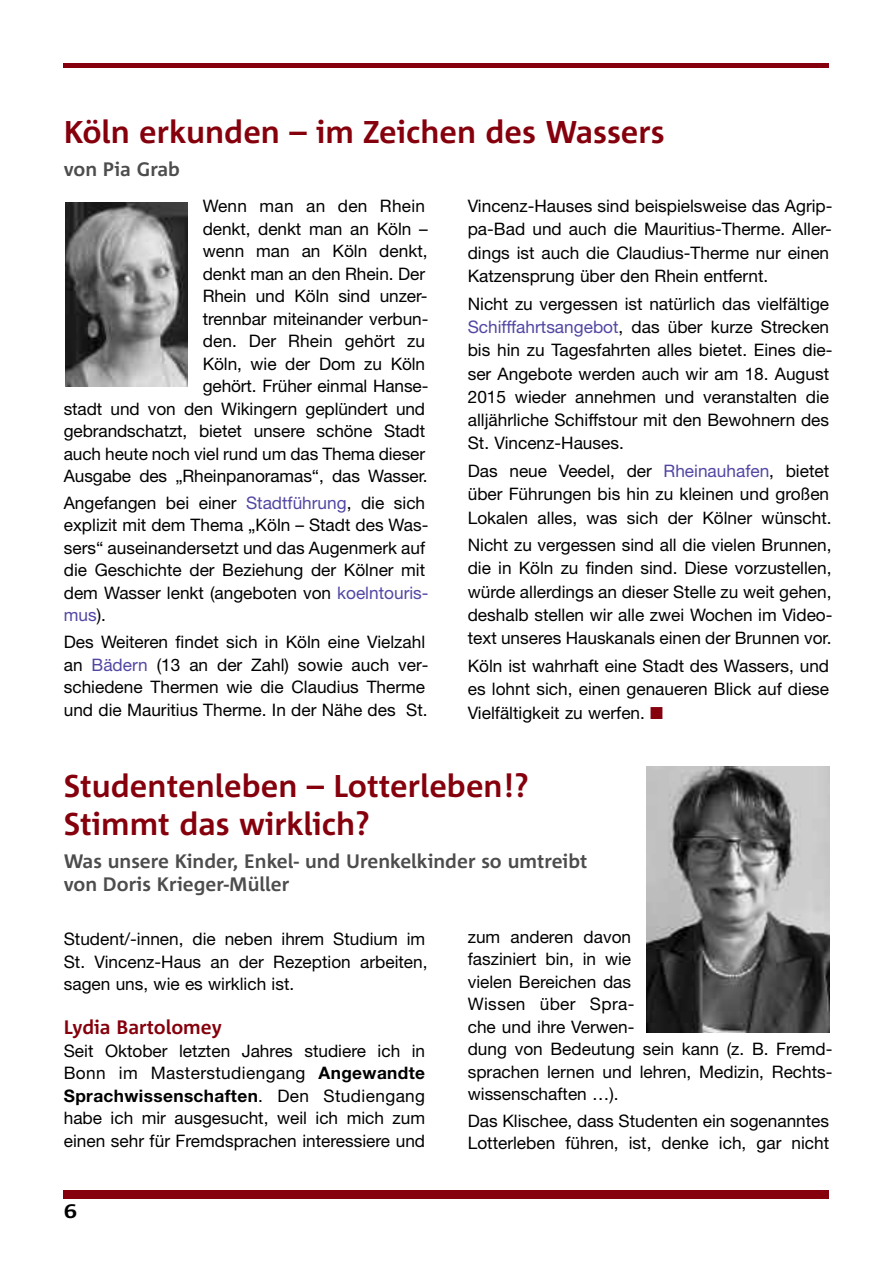
<style>
.page{position:relative;width:893px;height:1263px;background:#fff}
.page>*{position:absolute;margin:0;border:0;box-sizing:border-box;transform-origin:0 0}
.t1{font:700 31.5px/37.8px "Corpid";color:#85000c}
.t2{font:700 19.5px/23.4px "Corpid";color:#4d4d4d}
.t3{font:700 19.5px "Corpid";color:#85000c}
.t4{font:17.25px/22.5px "Helvetica Neue";color:#000}
.s1{color:#5146a3}
.s2{color:#85000c}
.s3{font-weight:700}
</style>
<div class="page">
<div style="left:64px;top:1191px;width:765px;height:8px;background:#85000c"></div>
<hr style="left:64px;top:64px;width:765px;height:4px;background:#85000c">
<img style="left:65px;top:202px;width:123px;height:185px">
<img style="left:646px;top:766px;width:183px;height:266px">
<h1 class="t1" style="left:64px;top:115px;width:602px">Köln erkunden – im Zeichen des Wassers</h1>
<p class="t2" style="left:64px;top:159px;width:118px">von Pia Grab</p>
<p class="t4" style="left:64px;top:196px;width:366px;text-align:right">Wenn man an den Rhein<br>denkt, denkt man an Köln –<br>wenn man an Köln denkt,<br>denkt man an den Rhein. Der<br>Rhein und Köln sind unzer-<br>trennbar miteinander verbun-<br>den. Der Rhein gehört zu<br>Köln, wie der Dom zu Köln<br>gehört. Früher einmal Hanse-<br>stadt und von den Wikingern geplündert und gebrandschatzt, bietet unsere schöne Stadt auch heute noch viel rund um das Thema dieser<br>Ausgabe des „Rheinpanoramas“, das Wasser.</p>
<p class="t4" style="left:64px;top:493px;width:366px">Angefangen bei einer <span class="s1">Stadtführung</span>, die sich explizit mit dem Thema „Köln – Stadt des Was&shy;sers“ auseinandersetzt und das Augenmerk auf die Geschichte der Beziehung der Kölner mit dem Wasser lenkt (angeboten von <span class="s1">koelntouris&shy;mus</span>).</p>
<p class="t4" style="left:64px;top:632px;width:366px">Des Weiteren findet sich in Köln eine Vielzahl an <span class="s1">Bädern</span> (13 an der Zahl) sowie auch ver&shy;schiedene Thermen wie die Claudius Therme und die Mauritius Therme. In der Nähe des St.</p>
<p class="t4" style="left:468px;top:196px;width:366px;line-height:23.2px">Vincenz-Hauses sind beispielsweise das Agrip&shy;pa-Bad und auch die Mauritius-Therme. Aller&shy;dings ist auch die Claudius-Therme nur einen Katzensprung über den Rhein entfernt.</p>
<p class="t4" style="left:468px;top:294px;width:366px;line-height:23.2px">Nicht zu vergessen ist natürlich das vielfältige <span class="s1">Schifffahrtsangebot</span>, das über kurze Strecken bis hin zu Tagesfahrten alles bietet. Eines die&shy;ser Angebote werden auch wir am 18. August 2015 wieder annehmen und veranstalten die alljährliche Schiffstour mit den Bewohnern des St. Vincenz-Hauses.</p>
<p class="t4" style="left:468px;top:461px;width:365px;line-height:23.2px">Das neue Veedel, der <span class="s1">Rheinauhafen</span>, bietet über Führungen bis hin zu kleinen und großen<br>Lokalen alles, was sich der Kölner wünscht.</p>
<p class="t4" style="left:468px;top:535px;width:366px;line-height:23.2px;text-align:justify">Nicht zu vergessen sind all die vielen Brunnen, die in Köln zu finden sind. Diese vorzustellen, würde allerdings an dieser Stelle zu weit gehen, deshalb stellen wir alle zwei Wochen im Video&shy;text unseres Hauskanals einen der Brunnen vor.</p>
<p class="t4" style="left:468px;top:656px;width:363px;line-height:23.2px;text-align:justify">Köln ist wahrhaft eine Stadt des Wassers, und es lohnt sich, einen genaueren Blick auf diese Vielfältigkeit zu werfen. <span class="s2">■</span></p>
<h1 class="t1" style="left:64px;top:769px;width:466px">Studentenleben – Lotterleben!?<br>Stimmt das wirklich?</h1>
<p class="t2" style="left:64px;top:850px;width:525px">Was unsere Kinder, Enkel- und Urenkelkinder so umtreibt von Doris Krieger-Müller</p>
<p class="t4" style="left:64px;top:929px;width:365px">Student/-innen, die neben ihrem Studium im<br>St. Vincenz-Haus an der Rezeption arbeiten, sagen uns, wie es wirklich ist.</p>
<p class="t3" style="left:64px;top:1019px;width:160px">Lydia Bartolomey</p>
<p class="t4" style="left:64px;top:1041px;width:363px;text-align:justify">Seit Oktober letzten Jahres studiere ich in Bonn im Masterstudiengang <span class="s3">Angewandte Sprachwissenschaften</span>. Den Studiengang habe ich mir ausgesucht, weil ich mich zum einen sehr für Fremdsprachen interessiere und</p>
<p class="t4" style="left:468px;top:927px;width:366px">zum anderen davon<br>fasziniert bin, in wie<br>vielen Bereichen das<br>Wissen über Spra-<br>che und ihre Verwen-<br>dung von Bedeutung sein kann (z. B. Fremd&shy;sprachen lernen und lehren, Medizin, Rechts&shy;wissenschaften …).</p>
<p class="t4" style="left:468px;top:1111px;width:363px">Das Klischee, dass Studenten ein sogenanntes<br>Lotterleben führen, ist, denke ich, gar nicht</p>
</div>
